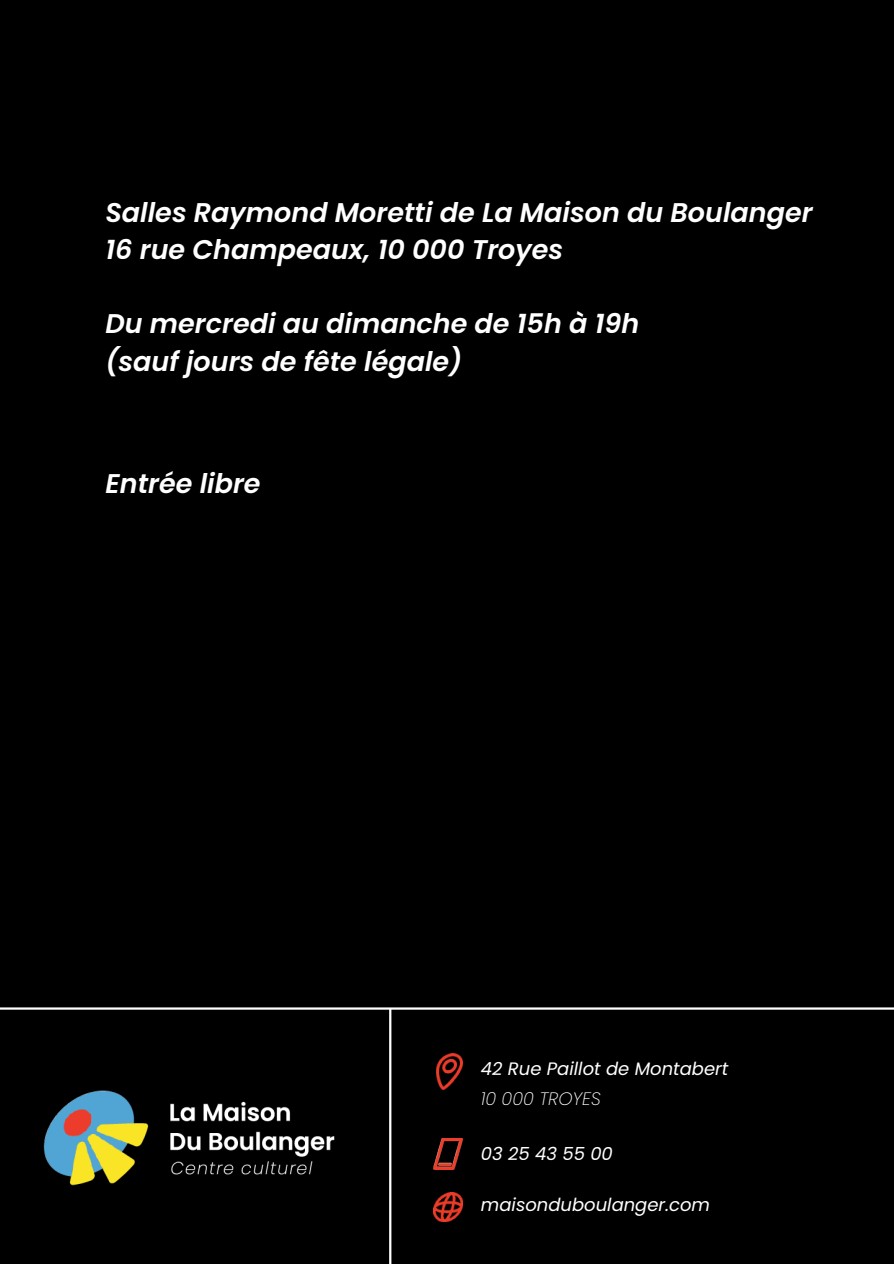
<style>
.page{position:relative;width:894px;height:1264px;background:#fff}
.page>*{position:absolute;margin:0;border:0;box-sizing:border-box;transform-origin:0 0}
.t1{font:italic 600 27px/37.2px "Poppins";color:#fff}
.t2{font:italic 18px "Poppins";color:#fff}
.t3{font:italic 200 18px "Poppins";color:#fff}
</style>
<div class="page">
<div style="left:0;top:0;width:893px;height:1263px;background:#000"></div>
<hr style="left:0;top:1007px;width:893px;height:2px;background:#fff">
<hr style="left:389px;top:1008px;width:2px;height:255px;background:#fff">
<img style="left:436px;top:1053px;width:26px;height:36px">
<img style="left:43px;top:1090px;width:292px;height:96px">
<img style="left:433px;top:1138px;width:29px;height:31px">
<img style="left:433px;top:1192px;width:29px;height:29px">
<p class="t1" style="left:105px;top:194px;width:708px">Salles Raymond Moretti de La Maison du Boulanger<br>16 rue Champeaux, 10 000 Troyes</p>
<p class="t1" style="left:105px;top:305px;width:535px">Du mercredi au dimanche de 15h à 19h (sauf jours de fête légale)</p>
<p class="t1" style="left:105px;top:464px;width:157px">Entrée libre</p>
<p class="t2" style="left:481px;top:1055px;width:249px">42 Rue Paillot de Montabert</p>
<p class="t3" style="left:481px;top:1086px;width:121px">10 000 TROYES</p>
<p class="t2" style="left:481px;top:1140px;width:133px">03 25 43 55 00</p>
<p class="t2" style="left:481px;top:1192px;width:230px">maisonduboulanger.com</p>
</div>
